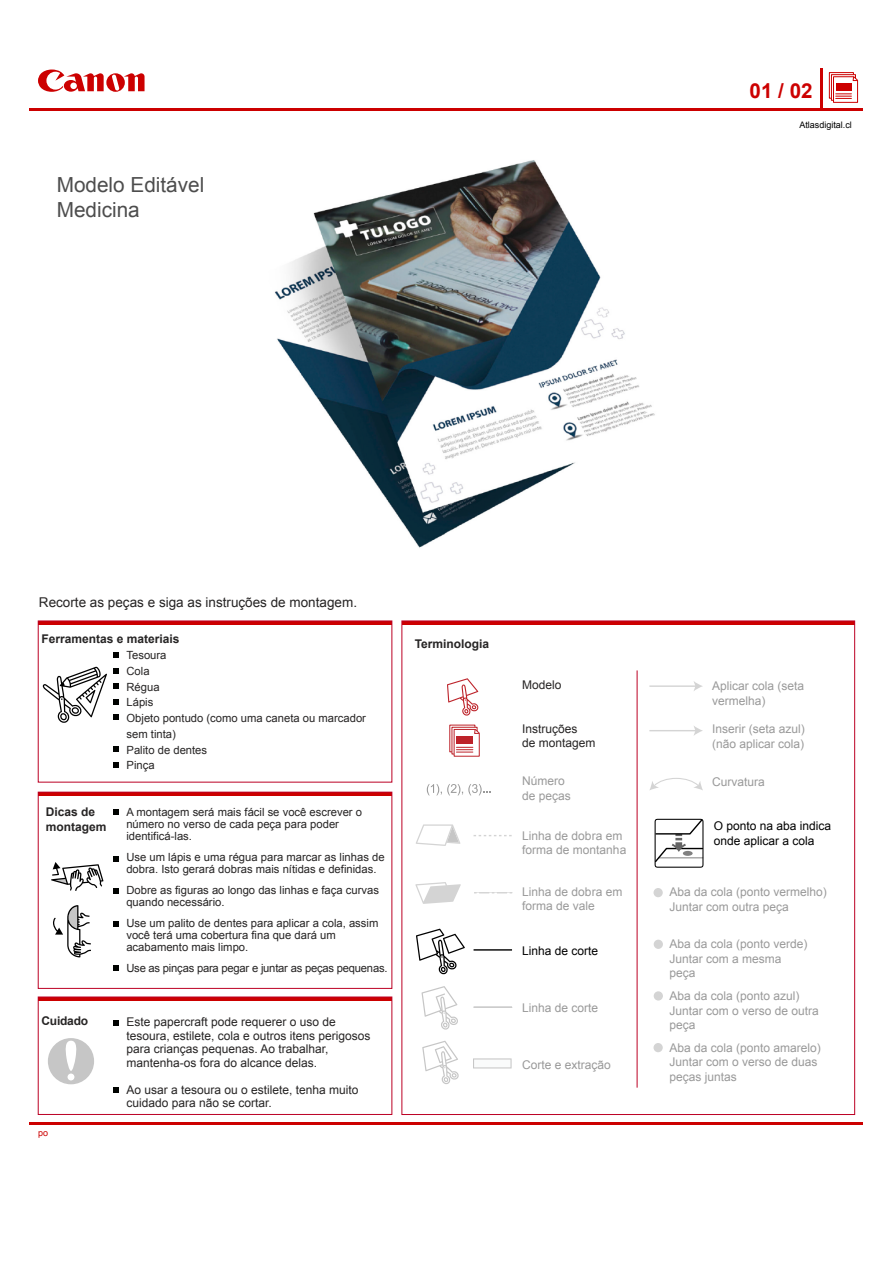
<style>
.page{position:relative;width:893px;height:1263px;background:#fff}
.page>*{position:absolute;margin:0;border:0;box-sizing:border-box;transform-origin:0 0}
.t1{font:20.7px/24.9px "Arial";color:#4d4d4d}
.t2{font:700 20.7px "Arial";color:#c00}
.t3{font:13.5px "Arial";color:#262424}
.t4{font:12px/14.4px "Arial";color:#999}
.t5{font:12px/13.5px "Arial";color:#262424}
.t6{font:700 12px/14.4px "Arial";color:#262424}
.t7{font:12px/14.4px "Arial";color:#000}
.t8{font:700 12px "Arial";letter-spacing:-.02em;color:#262424}
.t9{font:11.25px/15.8px "Arial";color:#262424}
.t10{font:11.25px "Arial";letter-spacing:-.02em;color:#262424}
.t11{font:9px "Arial";color:#000}
.t12{font:9px "Arial";color:#c00}
</style>
<div class="page">
<img style="left:275px;top:160px;width:380px;height:388px">
<div style="left:829px;top:72px;width:25px;height:27px;border:1px solid #c00"></div>
<svg style="left:831px;top:74px;width:25px;height:27px"></svg>
<svg style="left:832px;top:76px;width:27px;height:27px"></svg>
<div style="left:836px;top:83px;width:15px;height:7px;background:#c00"></div>
<hr style="left:30px;top:108px;width:833px;height:3px;background:#c00">
<hr style="left:821px;top:68px;width:2px;height:41px;background:#c00">
<svg style="left:38px;top:70px;width:107px;height:22px"></svg>
<hr style="left:402px;top:621px;width:453px;height:3px;background:#c00">
<hr style="left:637px;top:670px;width:1px;height:418px;background:#bc0024">
<hr style="left:38px;top:621px;width:354px;height:3px;background:#c00">
<div style="left:38px;top:620px;width:354px;height:162px;border:1px solid #bc0024"></div>
<hr style="left:38px;top:792px;width:354px;height:4px;background:#c00">
<div style="left:38px;top:792px;width:354px;height:197px;border:1px solid #bc0024"></div>
<hr style="left:38px;top:997px;width:354px;height:3px;background:#c00">
<div style="left:38px;top:997px;width:354px;height:118px;border:1px solid #bc0024"></div>
<hr style="left:30px;top:1123px;width:833px;height:2px;background:#c00">
<hr style="left:474px;top:1006px;width:38px;height:2px;background:#c6c6c6">
<svg style="left:474px;top:835px;width:38px;height:1px"></svg>
<hr style="left:474px;top:949px;width:38px;height:2px;background:#000">
<svg style="left:474px;top:892px;width:38px;height:1px"></svg>
<svg style="left:447px;top:678px;width:31px;height:38px"></svg>
<svg style="left:449px;top:725px;width:26px;height:27px"></svg>
<svg style="left:451px;top:727px;width:27px;height:27px"></svg>
<svg style="left:453px;top:728px;width:27px;height:29px"></svg>
<div style="left:456px;top:736px;width:17px;height:7px;background:#bd232a"></div>
<svg style="left:427px;top:784px;width:64px;height:11px"></svg>
<svg style="left:416px;top:824px;width:44px;height:22px"></svg>
<svg style="left:415px;top:882px;width:46px;height:22px"></svg>
<svg style="left:421px;top:986px;width:37px;height:44px"></svg>
<svg style="left:416px;top:929px;width:49px;height:46px"></svg>
<svg style="left:422px;top:1041px;width:37px;height:43px"></svg>
<svg style="left:473px;top:1058px;width:39px;height:10px"></svg>
<svg style="left:650px;top:778px;width:53px;height:12px"></svg>
<hr style="left:649px;top:685px;width:47px;height:2px;background:#d4d4d4">
<svg style="left:693px;top:681px;width:10px;height:10px"></svg>
<hr style="left:649px;top:730px;width:47px;height:1px;background:#d4d4d4">
<svg style="left:693px;top:726px;width:10px;height:9px"></svg>
<div style="left:654px;top:940px;width:9px;height:9px;background:#d4d4d4;border-radius:50%"></div>
<div style="left:654px;top:991px;width:9px;height:9px;background:#d4d4d4;border-radius:50%"></div>
<div style="left:653px;top:1043px;width:10px;height:9px;background:#d4d4d4;border-radius:50%"></div>
<div style="left:653px;top:888px;width:10px;height:9px;background:#d4d4d4;border-radius:50%"></div>
<div style="left:48px;top:1038px;width:46px;height:46px;background:#c6c6c6;border-radius:50%"></div>
<svg style="left:65px;top:1041px;width:12px;height:30px"></svg>
<div style="left:68px;top:1073px;width:6px;height:7px;background:#fff;border-radius:50%"></div>
<svg style="left:113px;top:1020px;width:6px;height:6px"></svg>
<svg style="left:113px;top:1087px;width:6px;height:6px"></svg>
<svg style="left:113px;top:652px;width:6px;height:6px"></svg>
<svg style="left:113px;top:683px;width:6px;height:5px"></svg>
<svg style="left:113px;top:699px;width:6px;height:6px"></svg>
<svg style="left:113px;top:714px;width:6px;height:6px"></svg>
<svg style="left:113px;top:746px;width:6px;height:6px"></svg>
<svg style="left:113px;top:762px;width:6px;height:6px"></svg>
<svg style="left:113px;top:668px;width:6px;height:5px"></svg>
<svg style="left:43px;top:667px;width:64px;height:56px"></svg>
<svg style="left:113px;top:809px;width:6px;height:6px"></svg>
<svg style="left:113px;top:856px;width:6px;height:6px"></svg>
<svg style="left:113px;top:888px;width:6px;height:6px"></svg>
<svg style="left:113px;top:921px;width:6px;height:6px"></svg>
<svg style="left:113px;top:965px;width:6px;height:5px"></svg>
<svg style="left:51px;top:862px;width:52px;height:29px"></svg>
<svg style="left:53px;top:905px;width:38px;height:52px"></svg>
<div style="left:655px;top:819px;width:48px;height:49px;border:1px solid #000;border-radius:3px"></div>
<svg style="left:654px;top:818px;width:50px;height:45px"></svg>
<h1 class="t1" style="left:57px;top:173px;width:149px">Modelo Editável<br>Medicina</h1>
<h1 class="t2" style="left:750px;top:77px;width:65px">01 / 02</h1>
<p class="t11" style="left:799px;top:119px;width:54px">Atlasdigital.cl</p>
<p class="t3" style="left:39px;top:593px;width:320px">Recorte as peças e siga as instruções de montagem.</p>
<p class="t6" style="left:41px;top:631px;width:140px">Ferramentas e materiais</p>
<p class="t6" style="left:46px;top:805px;width:62px">Dicas de montagem</p>
<p class="t8" style="left:42px;top:1013px;width:48px">Cuidado</p>
<p class="t12" style="left:38px;top:1127px;width:12px">po</p>
<p class="t9" style="left:127px;top:647px;width:241px">Tesoura<br>Cola<br>Régua<br>Lápis<br>Objeto pontudo (como uma caneta ou marcador sem tinta)<br>Palito de dentes<br>Pinça</p>
<p class="t9" style="left:126px;top:806px;width:237px;line-height:12px">A montagem será mais fácil se você escrever o número no verso de cada peça para poder identificá-las.</p>
<p class="t9" style="left:126px;top:851px;width:260px;line-height:12px">Use um lápis e uma régua para marcar as linhas de dobra. Isto gerará dobras mais nítidas e definidas.</p>
<p class="t9" style="left:126px;top:884px;width:254px;line-height:12px">Dobre as figuras ao longo das linhas e faça curvas quando necessário.</p>
<p class="t9" style="left:126px;top:917px;width:253px;line-height:12px">Use um palito de dentes para aplicar a cola, assim você terá uma cobertura fina que dará um acabamento mais limpo.</p>
<p class="t10" style="left:126px;top:960px;width:263px">Use as pinças para pegar e juntar as peças pequenas.</p>
<p class="t5" style="left:126px;top:1015px;width:246px">Este papercraft pode requerer o uso de tesoura, estilete, cola e outros itens perigosos para crianças pequenas. Ao trabalhar, mantenha-os fora do alcance delas.</p>
<p class="t5" style="left:126px;top:1083px;width:234px">Ao usar a tesoura ou o estilete, tenha muito cuidado para não se cortar.</p>
<p class="t6" style="left:415px;top:637px;width:76px">Terminologia</p>
<p class="t5" style="left:522px;top:678px;width:41px">Modelo</p>
<p class="t5" style="left:522px;top:721px;width:75px;line-height:14.4px">Instruções<br>de montagem</p>
<p class="t4" style="left:522px;top:774px;width:50px">Número de peças</p>
<p class="t4" style="left:522px;top:828px;width:106px">Linha de dobra em forma de montanha</p>
<p class="t4" style="left:522px;top:884px;width:102px">Linha de dobra em forma de vale</p>
<p class="t7" style="left:522px;top:944px;width:78px">Linha de corte</p>
<p class="t4" style="left:522px;top:1001px;width:78px">Linha de corte</p>
<p class="t4" style="left:522px;top:1058px;width:90px">Corte e extração</p>
<p class="t4" style="left:712px;top:679px;width:94px">Aplicar cola (seta vermelha)</p>
<p class="t4" style="left:712px;top:722px;width:94px">Inserir (seta azul) (não aplicar cola)</p>
<p class="t4" style="left:712px;top:775px;width:54px">Curvatura</p>
<p class="t7" style="left:714px;top:819px;width:119px">O ponto na aba indica onde aplicar a cola</p>
<p class="t4" style="left:669px;top:885px;width:159px">Aba da cola (ponto vermelho)<br>Juntar com outra peça</p>
<p class="t4" style="left:669px;top:937px;width:140px">Aba da cola (ponto verde)<br>Juntar com a mesma peça</p>
<p class="t4" style="left:669px;top:989px;width:151px">Aba da cola (ponto azul)<br>Juntar com o verso de outra peça</p>
<p class="t4" style="left:669px;top:1040px;width:153px">Aba da cola (ponto amarelo)<br>Juntar com o verso de duas peças juntas</p>
</div>
